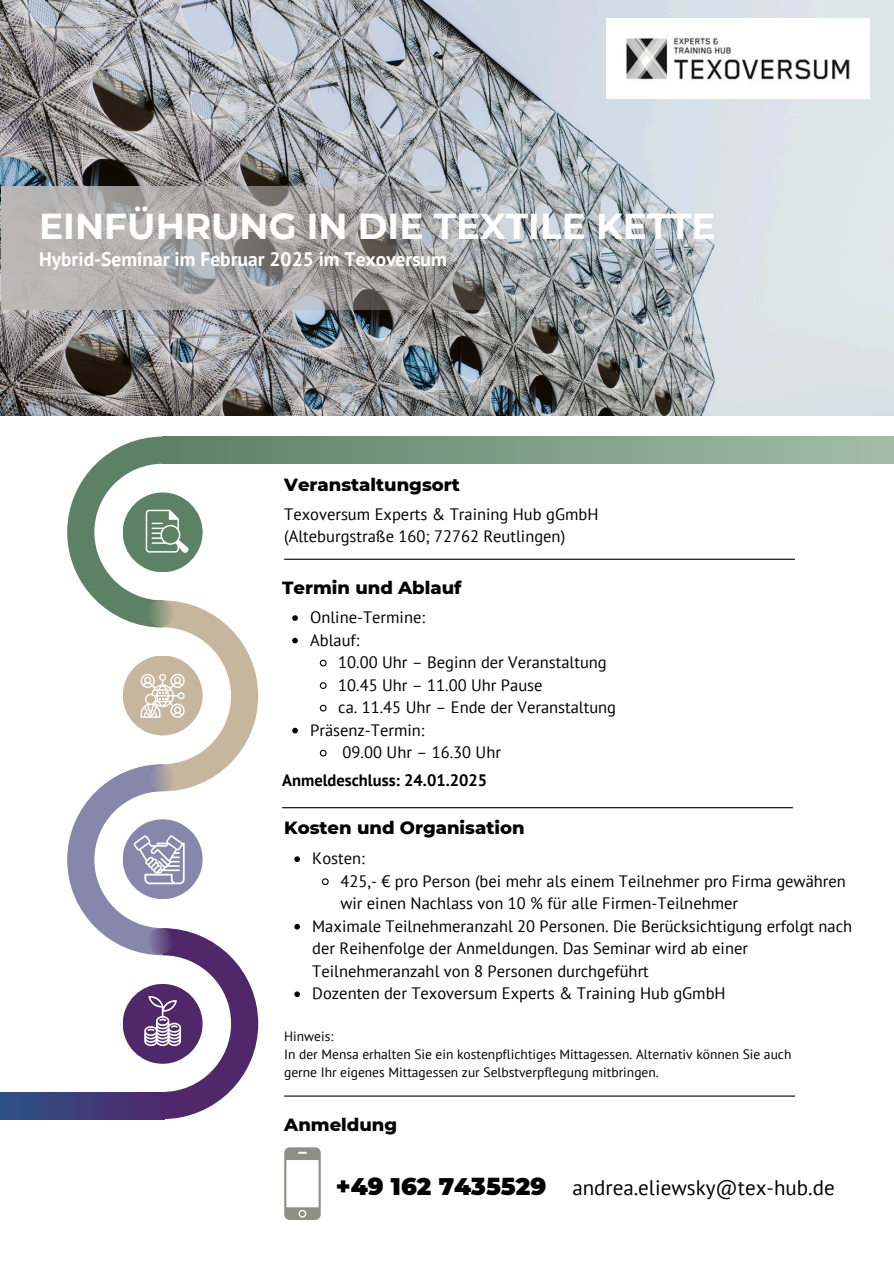
<style>
.page{position:relative;width:894px;height:1264px;background:#fff}
.page>*{position:absolute;margin:0;border:0;box-sizing:border-box;transform-origin:0 0}
.t1{font:700 36px "Montserrat";color:#fff}
.t2{font:900 24px "Montserrat";color:#000}
.t3{font:21px "PT Sans";color:#000}
.t4{font:700 19.5px "PT Sans";color:#fff}
.t5{font:800 18px "Montserrat";color:#000}
.t6{font:16.5px/22.5px "PT Sans";color:#000}
.t7{font:700 16.5px "PT Sans";color:#000}
.t8{font:13.5px "PT Sans";color:#000}
</style>
<div class="page">
<hr style="left:284px;top:558px;width:510px;height:2px;background:#000">
<svg style="left:284px;top:1147px;width:36px;height:72px"></svg>
<svg style="left:292px;top:615px;width:6px;height:6px"></svg>
<svg style="left:292px;top:637px;width:6px;height:6px"></svg>
<svg style="left:319px;top:659px;width:8px;height:8px"></svg>
<svg style="left:319px;top:682px;width:8px;height:7px"></svg>
<svg style="left:319px;top:704px;width:8px;height:8px"></svg>
<svg style="left:292px;top:727px;width:6px;height:6px"></svg>
<svg style="left:319px;top:749px;width:8px;height:8px"></svg>
<svg style="left:294px;top:856px;width:6px;height:6px"></svg>
<svg style="left:321px;top:878px;width:8px;height:7px"></svg>
<svg style="left:294px;top:923px;width:6px;height:6px"></svg>
<svg style="left:294px;top:991px;width:6px;height:6px"></svg>
<hr style="left:282px;top:807px;width:510px;height:1px;background:#000">
<img style="left:0;top:0;width:893px;height:415px">
<img style="left:606px;top:19px;width:262px;height:79px">
<hr style="left:284px;top:1095px;width:510px;height:1px;background:#000">
<svg style="left:258px;top:436px;width:635px;height:28px;background:#83a389"></svg>
<svg style="left:67px;top:436px;width:191px;height:682px"></svg>
<div style="left:0;top:1092px;width:164px;height:27px;background:linear-gradient(to right,#2b5385,#4f286a)"></div>
<svg style="left:1px;top:186px;width:669px;height:124px;background:#a2a3a4"></svg>
<h1 class="t1" style="left:39px;top:204px;width:678px">EINFÜHRUNG IN DIE TEXTILE KETTE</h1>
<p class="t4" style="left:39px;top:246px;width:409px">Hybrid-Seminar im Februar 2025 im Texoversum</p>
<p class="t5" style="left:284px;top:473px;width:177px">Veranstaltungsort</p>
<p class="t6" style="left:284px;top:502px;width:316px">Texoversum Experts &amp; Training Hub gGmbH (Alteburgstraße 160; 72762 Reutlingen)</p>
<p class="t5" style="left:282px;top:576px;width:181px">Termin und Ablauf</p>
<p class="t6" style="left:310px;top:605px;width:116px">Online-Termine:</p>
<p class="t6" style="left:310px;top:628px;width:51px">Ablauf:</p>
<p class="t6" style="left:338px;top:650px;width:270px">10.00 Uhr – Beginn der Veranstaltung</p>
<p class="t6" style="left:338px;top:673px;width:206px">10.45 Uhr – 11.00 Uhr Pause</p>
<h4 class="t6" style="left:338px;top:695px;width:279px">ca. 11.45 Uhr – Ende der Veranstaltung</h4>
<h5 class="t6" style="left:310px;top:718px;width:116px">Präsenz-Termin:</h5>
<p class="t6" style="left:342px;top:740px;width:160px">09.00 Uhr – 16.30 Uhr</p>
<h4 class="t7" style="left:282px;top:769px;width:206px">Anmeldeschluss: 24.01.2025</h4>
<p class="t5" style="left:284px;top:816px;width:242px">Kosten und Organisation</p>
<p class="t6" style="left:312px;top:846px;width:54px">Kosten:</p>
<p class="t6" style="left:340px;top:869px;width:507px">425,- € pro Person (bei mehr als einem Teilnehmer pro Firma gewähren wir einen Nachlass von 10 % für alle Firmen-Teilnehmer</p>
<p class="t6" style="left:312px;top:914px;width:541px">Maximale Teilnehmeranzahl 20 Personen. Die Berücksichtigung erfolgt nach der Reihenfolge der Anmeldungen. Das Seminar wird ab einer<br>Teilnehmeranzahl von 8 Personen durchgeführt</p>
<p class="t6" style="left:312px;top:981px;width:415px">Dozenten der Texoversum Experts &amp; Training Hub gGmbH</p>
<p class="t8" style="left:284px;top:1027px;width:51px">Hinweis:</p>
<p class="t8" style="left:284px;top:1045px;width:508px">In der Mensa erhalten Sie ein kostenpflichtiges Mittagessen. Alternativ können Sie auch</p>
<h4 class="t8" style="left:284px;top:1063px;width:376px">gerne Ihr eigenes Mittagessen zur Selbstverpflegung mitbringen.</h4>
<h4 class="t5" style="left:284px;top:1113px;width:114px">Anmeldung</h4>
<h5 class="t2" style="left:336px;top:1172px;width:212px">+49 162 7435529</h5>
<p class="t3" style="left:572px;top:1173px;width:264px">andrea.eliewsky@tex-hub.de</p>
</div>
